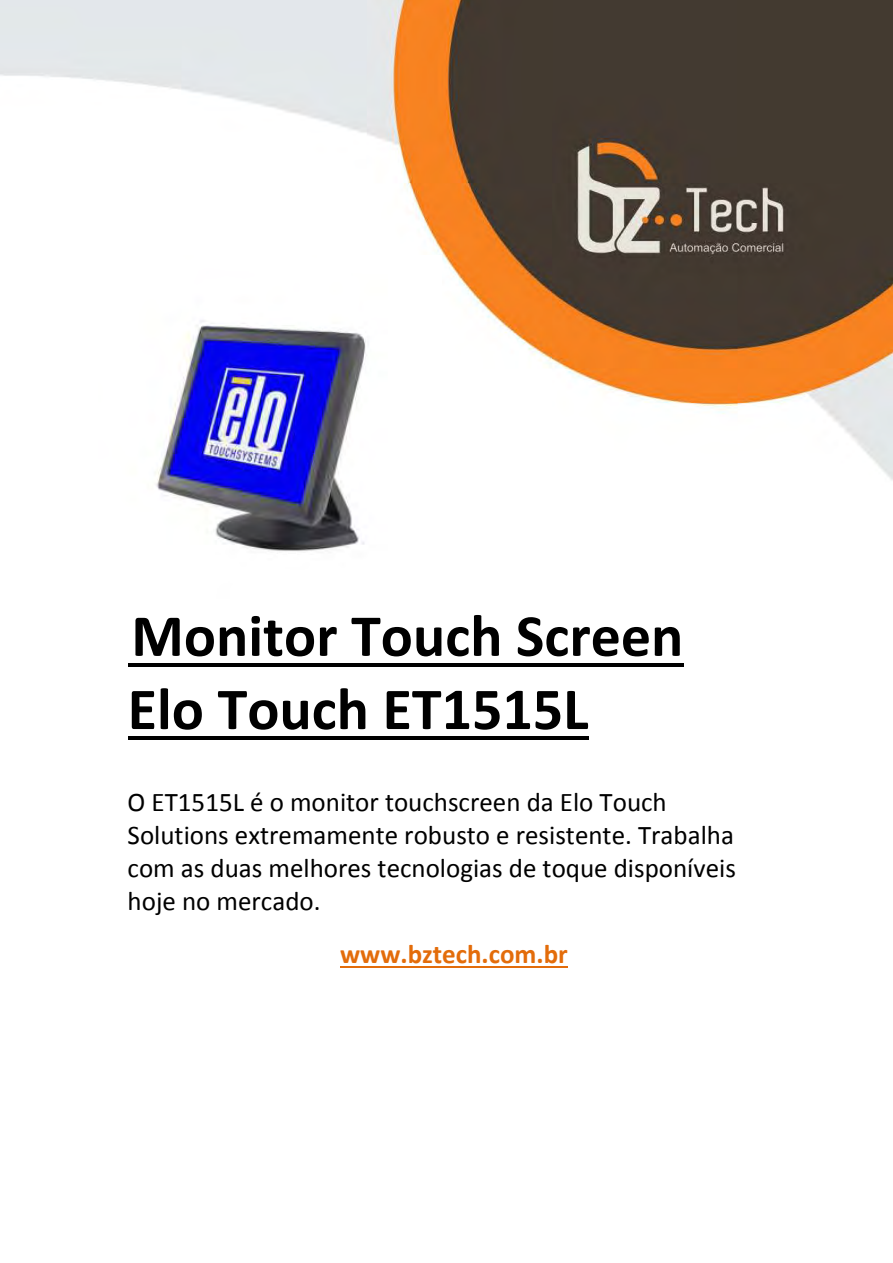
<style>
.page{position:relative;width:893px;height:1263px;background:#fff}
.page>*{position:absolute;margin:0;border:0;box-sizing:border-box;transform-origin:0 0}
.t1{font:700 60px/73.2px "Calibri";color:#000}
.t2{font:27px/33px "Calibri";color:#000}
.t3{font:700 27px "Calibri";color:#e36c0a}
</style>
<div class="page">
<img style="left:0;top:0;width:893px;height:740px">
<hr style="left:128px;top:663px;width:555px;height:4px;background:#000">
<hr style="left:128px;top:736px;width:460px;height:4px;background:#000">
<hr style="left:340px;top:966px;width:228px;height:2px;background:#e36c0a">
<img style="left:98px;top:256px;width:343px;height:343px">
<h1 class="t1" style="left:128px;top:604px;width:557px">Monitor Touch Screen<br>Elo Touch ET1515L</h1>
<p class="t2" style="left:128px;top:788px;width:610px">O ET1515L é o monitor touchscreen da Elo Touch Solutions extremamente robusto e resistente. Trabalha com as duas melhores tecnologias de toque disponíveis hoje no mercado.</p>
<p class="t3" style="left:340px;top:943px;width:229px">www.bztech.com.br</p>
</div>
